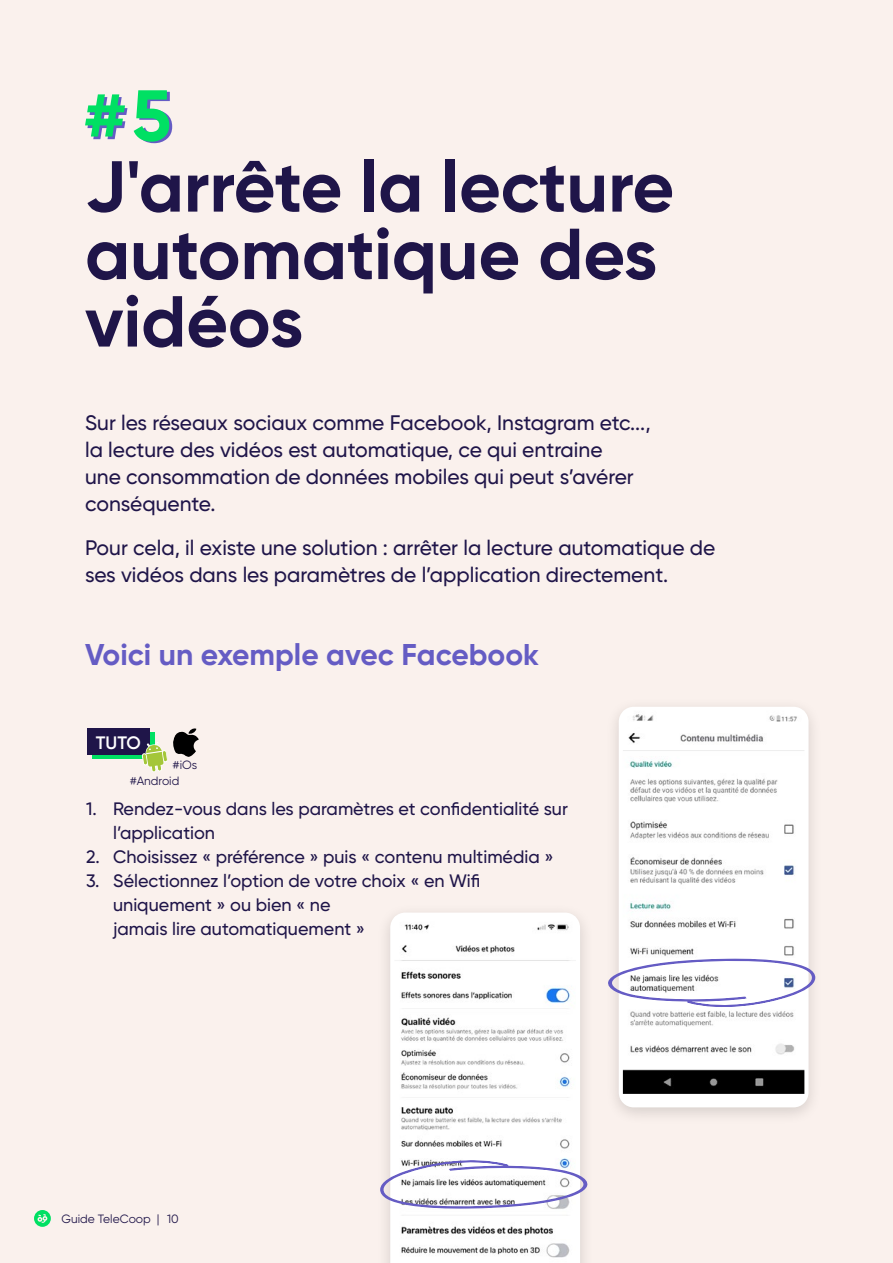
<style>
.page{position:relative;width:893px;height:1263px;background:#faf1ed}
.page>*{position:absolute;margin:0;border:0;box-sizing:border-box;transform-origin:0 0}
.t1{font:700 72px/67.5px "Gilroy";color:#1f1549}
.t2{font:700 72px "Gilroy";color:#00e063}
.t3{font:700 30px "Gilroy";color:#655cc4}
.t4{font:500 21px/27px "Gilroy";color:#1f1549}
.t5{font:500 18px/24px "Gilroy";color:#1f1549}
.t6{font:600 18px "Gilroy";color:#fff}
.t7{font:12px "Gilroy";color:#1f1549}
</style>
<div class="page">
<svg style="left:85px;top:94px;width:42px;height:45px"></svg>
<div style="left:92px;top:732px;width:63px;height:27px;background:#00e063"></div>
<div style="left:87px;top:728px;width:63px;height:27px;background:#1f1549"></div>
<svg style="left:141px;top:728px;width:58px;height:44px"></svg>
<div style="left:376px;top:902px;width:218px;height:361px;background:#000;opacity:.15"></div>
<svg style="left:390px;top:913px;width:190px;height:350px;background:#fdfdfd"></svg>
<img style="left:394px;top:916px;width:182px;height:347px">
<div style="left:604px;top:697px;width:218px;height:429px;background:#f5ece8"></div>
<div style="left:619px;top:707px;width:189px;height:400px;background:#fff;border-radius:15px"></div>
<img style="left:623px;top:714px;width:181px;height:380px">
<svg style="left:380px;top:1156px;width:208px;height:53px"></svg>
<svg style="left:608px;top:958px;width:208px;height:53px"></svg>
<svg style="left:34px;top:1210px;width:17px;height:17px"></svg>
<h1 class="t2" style="left:132px;top:70px;width:41px">5</h1>
<h1 class="t1" style="left:85px;top:152px;width:591px">J'arrête la lecture automatique des vidéos</h1>
<p class="t4" style="left:85px;top:409px;width:567px">Sur les réseaux sociaux comme Facebook, Instagram etc..., la lecture des vidéos est automatique, ce qui entraine<br>une consommation de données mobiles qui peut s’avérer conséquente.</p>
<p class="t4" style="left:85px;top:534px;width:632px">Pour cela, il existe une solution : arrêter la lecture automatique de ses vidéos dans les paramètres de l’application directement.</p>
<h2 class="t3" style="left:85px;top:635px;width:455px">Voici un exemple avec Facebook</h2>
<p class="t6" style="left:96px;top:731px;width:46px">TUTO</p>
<p class="t7" style="left:130px;top:773px;width:51px">#Android</p>
<p class="t7" style="left:173px;top:757px;width:26px">#iOs</p>
<p class="t5" style="left:113px;top:796px;width:456px;text-indent:-27px">1. Rendez-vous dans les paramètres et confidentialité sur l’application</p>
<p class="t5" style="left:86px;top:844px;width:469px">2. Choisissez « préférence » puis « contenu multimédia »</p>
<p class="t5" style="left:113px;top:868px;width:369px;text-indent:-27px">3. Sélectionnez l’option de votre choix « en Wifi uniquement » ou bien « ne<br>jamais lire automatiquement »</p>
<p class="t7" style="left:62px;top:1211px;width:119px">Guide TeleCoop | 10</p>
</div>
